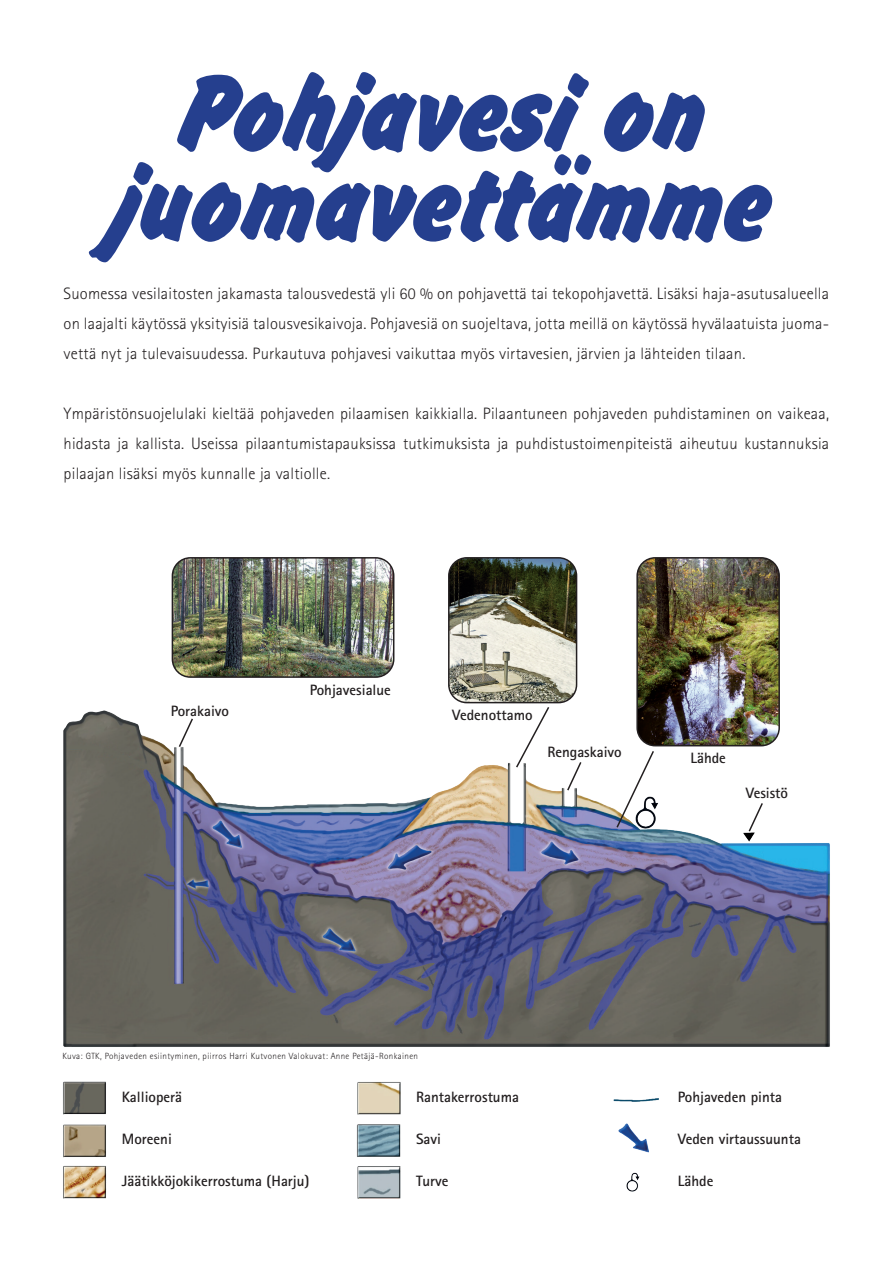
<style>
.page{position:relative;width:893px;height:1263px;background:#fff}
.page>*{position:absolute;margin:0;border:0;box-sizing:border-box;transform-origin:0 0}
.t1{font:700 114px "Flash D";color:#253f8e}
.Leipis{font:300 16.5px/30px "Rotis Sans Serif";letter-spacing:.015em;color:#231f20;text-align:justify}
.t2{font:700 15px "Rotis Sans Serif";color:#231f20}
.t3{font:300 9px "Rotis Sans Serif";letter-spacing:.04em;color:#231f20}
</style>
<div class="page">
<img style="left:63px;top:703px;width:767px;height:344px">
<img style="left:63px;top:1081px;width:596px;height:118px">
<svg style="left:515px;top:705px;width:36px;height:64px"></svg>
<img style="left:172px;top:558px;width:222px;height:119px">
<div style="left:172px;top:557px;width:222px;height:121px;border:2px solid #231f20;border-radius:18px"></div>
<img style="left:449px;top:558px;width:128px;height:145px">
<div style="left:448px;top:557px;width:129px;height:146px;border:2px solid #231f20;border-radius:18px"></div>
<img style="left:637px;top:560px;width:142px;height:186px">
<div style="left:636px;top:557px;width:144px;height:189px;border:2px solid #231f20;border-radius:18px"></div>
<svg style="left:615px;top:749px;width:40px;height:80px"></svg>
<svg style="left:177px;top:717px;width:17px;height:32px"></svg>
<svg style="left:566px;top:760px;width:17px;height:32px"></svg>
<svg style="left:747px;top:801px;width:17px;height:32px"></svg>
<p class="t1" style="left:181px;top:43px;width:532px">Pohjavesi on</p>
<p class="t1" style="left:118px;top:133px;width:659px">juomavettämme</p>
<p class="Leipis" style="left:64px;top:278px;width:767px">Suomessa vesilaitosten jakamasta talousvedestä yli 60 % on pohjavettä tai tekopohjavettä. Lisäksi haja-asutusalueella on laajalti käytössä yksityisiä talousvesikaivoja. Pohjavesiä on suojeltava, jotta meillä on käytössä hyvälaatuista juoma&shy;vettä nyt ja tulevaisuudessa. Purkautuva pohjavesi vaikuttaa myös virtavesien, järvien ja lähteiden tilaan.</p>
<p class="Leipis" style="left:64px;top:398px;width:767px">Ympäristönsuojelulaki kieltää pohjaveden pilaamisen kaikkialla. Pilaantuneen pohjaveden puhdistaminen on vaikeaa, hidasta ja kallista. Useissa pilaantumistapauksissa tutkimuksista ja puhdistustoimenpiteistä aiheutuu kustannuksia pilaajan lisäksi myös kunnalle ja valtiolle.</p>
<p class="t2" style="left:171px;top:701px;width:60px">Porakaivo</p>
<p class="t2" style="left:310px;top:680px;width:83px">Pohjavesialue</p>
<p class="t2" style="left:452px;top:705px;width:82px">Vedenottamo</p>
<p class="t2" style="left:547px;top:743px;width:76px">Rengaskaivo</p>
<p class="t2" style="left:690px;top:749px;width:37px">Lähde</p>
<p class="t2" style="left:746px;top:784px;width:44px">Vesistö</p>
<p class="t3" style="left:62px;top:1051px;width:357px">Kuva: GTK, Pohjaveden esiintyminen, piirros Harri Kutvonen Valokuvat: Anne Petäjä-Ronkainen</p>
<p class="t2" style="left:122px;top:1087px;width:62px">Kallioperä</p>
<p class="t2" style="left:122px;top:1129px;width:51px">Moreeni</p>
<p class="t2" style="left:122px;top:1171px;width:189px">Jäätikköjokikerrostuma (Harju)</p>
<p class="t2" style="left:416px;top:1087px;width:105px">Rantakerrostuma</p>
<p class="t2" style="left:416px;top:1129px;width:26px">Savi</p>
<p class="t2" style="left:416px;top:1171px;width:34px">Turve</p>
<p class="t2" style="left:678px;top:1087px;width:106px">Pohjaveden pinta</p>
<p class="t2" style="left:678px;top:1129px;width:125px">Veden virtaussuunta</p>
<p class="t2" style="left:678px;top:1171px;width:37px">Lähde</p>
</div>
